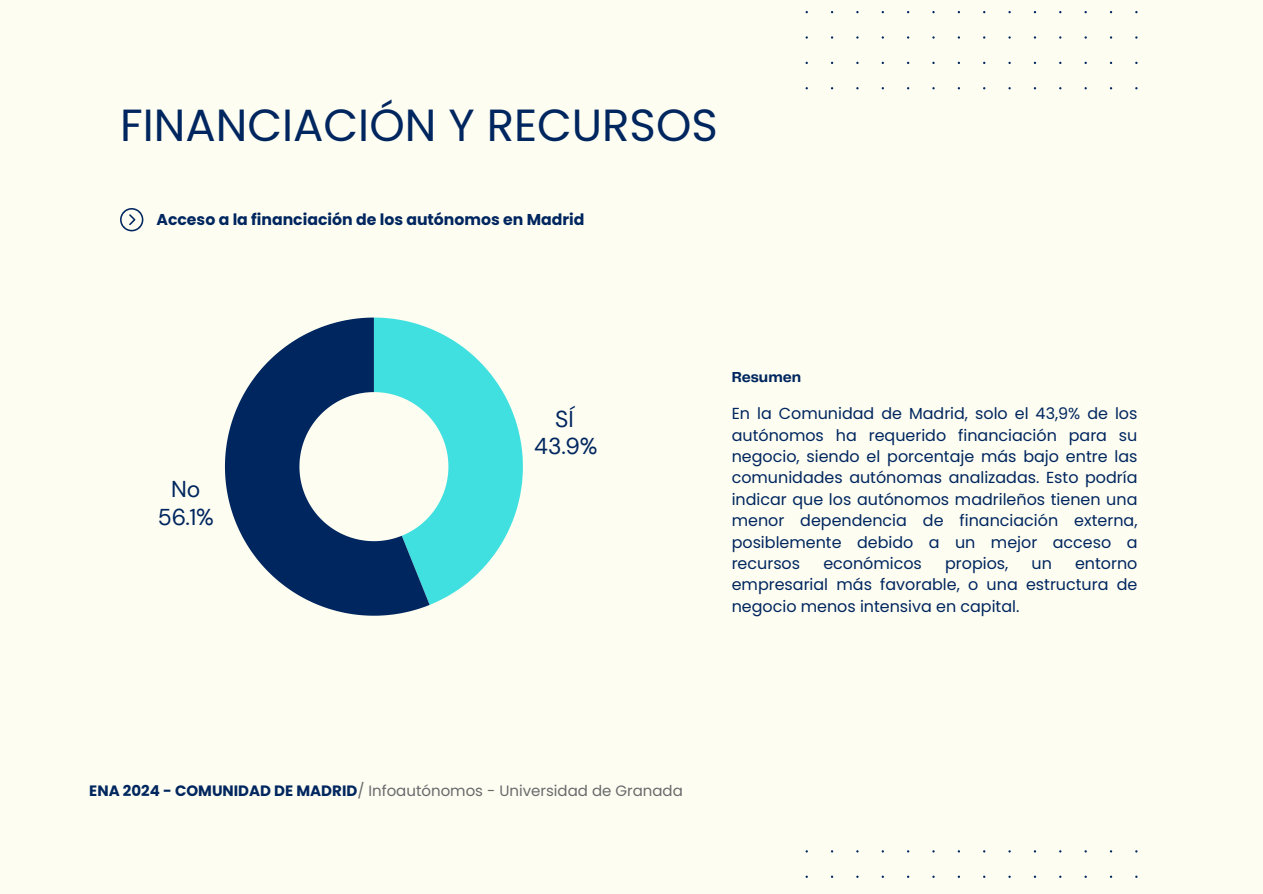
<style>
.page{position:relative;width:1263px;height:894px;background:#fff}
.page>*{position:absolute;margin:0;border:0;box-sizing:border-box;transform-origin:0 0}
.t1{font:45px "Poppins";color:#00265f}
.t2{font:22.95px/27.3px "DM Sans";color:#00265f;text-align:center}
.t3{font:15.9px/21.3px "Poppins";color:#00265f;text-align:justify}
.t4{font:700 15.75px "Poppins";color:#00265f}
.t5{font:15px "Poppins";color:#686a6c}
.t6{font:700 15px "Telegraf";color:#00265f}
.s1{font-weight:700;color:#00265f}
</style>
<div class="page">
<div style="left:0;top:0;width:1263px;height:893px;background:#fefdf1"></div>
<svg style="left:430px;top:328px;width:93px;height:276px"></svg>
<svg style="left:225px;top:317px;width:205px;height:298px"></svg>
<svg style="left:120px;top:208px;width:23px;height:23px"></svg>
<h1 class="t1" style="left:120px;top:99px;width:599px">FINANCIACIÓN Y RECURSOS</h1>
<p class="t4" style="left:156px;top:210px;width:429px">Acceso a la financiación de los autónomos en Madrid</p>
<h2 class="t2" style="left:158px;top:475px;width:58px">No<br>56.1%</h2>
<h2 class="t2" style="left:534px;top:404px;width:65px">SÍ<br>43.9%</h2>
<p class="t6" style="left:732px;top:367px;width:71px">Resumen</p>
<p class="t3" style="left:732px;top:403px;width:407px">En la Comunidad de Madrid, solo el 43,9% de los autónomos ha requerido financiación para su negocio, siendo el porcentaje más bajo entre las comunidades autónomas analizadas. Esto podría indicar que los autónomos madrileños tienen una menor dependencia de financiación externa, posiblemente debido a un mejor acceso a recursos</p>
<p class="t3" style="left:823px;top:552px;width:100px">económicos</p>
<p class="t3" style="left:945px;top:552px;width:65px">propios,</p>
<p class="t3" style="left:1031px;top:552px;width:22px">un</p>
<p class="t3" style="left:732px;top:552px;width:407px;text-indent:343px">entorno empresarial más favorable, o una estructura de negocio menos intensiva en capital.</p>
<p class="t5" style="left:89px;top:782px;width:595px"><span class="s1">ENA 2024 - COMUNIDAD DE MADRID</span>/ Infoautónomos - Universidad de Granada</p>
</div>
